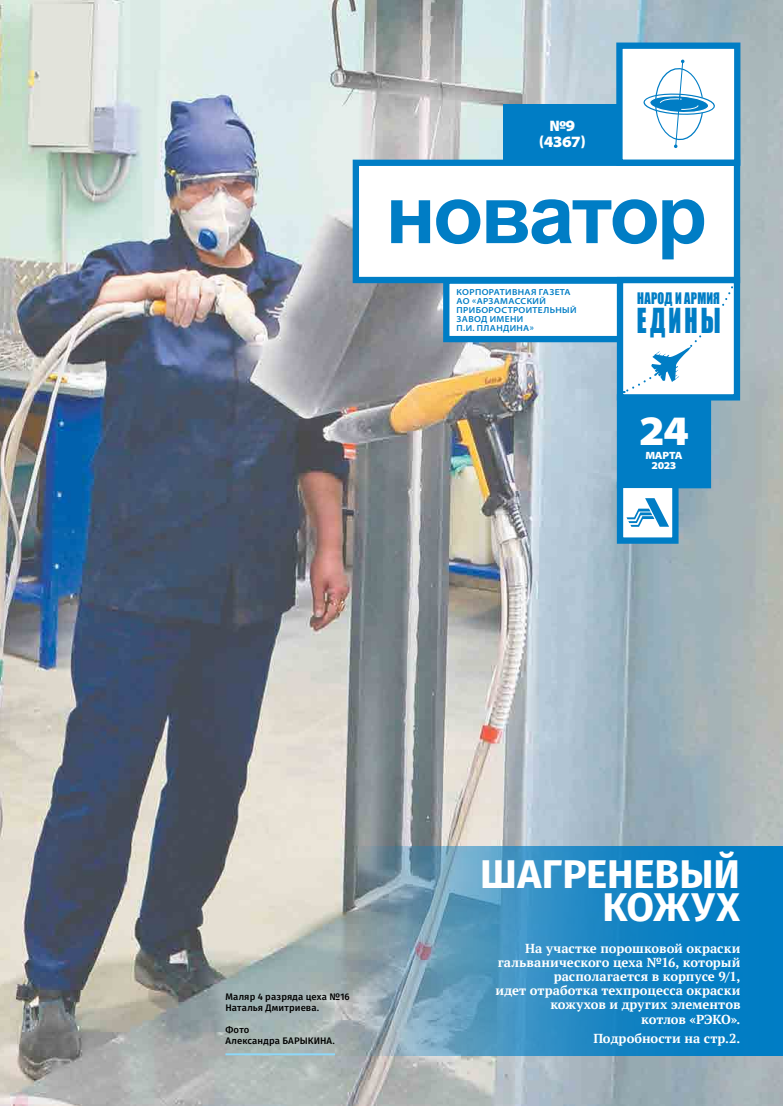
<style>
.page{position:relative;width:783px;height:1106px;background:#fff}
.page>*{position:absolute;margin:0;border:0;box-sizing:border-box;transform-origin:0 0}
.t1{font:700 82.6px "Arial";letter-spacing:-.035em;color:#007dc5}
.t2{font:900 semi-expanded 42.1px "Myriad Pro";color:#fff}
.t3{font:700 40px/33px "Fira Sans OT";letter-spacing:.055em;color:#fff;text-align:right}
.t4{font:31.7px "Impact";letter-spacing:.125em;color:#007dc5;scale:.75 1}
.t5{font:900 semi-expanded 15.8px/15.7px "Myriad Pro";color:#fff;text-align:center}
.t6{font:14.6px "Impact";letter-spacing:.02em;color:#007dc5;scale:.85 1}
.t7{font:700 13px/14px "PT Serif";letter-spacing:.005em;color:#fff;text-align:right}
.t8{font:900 semi-expanded 10.5px/10.5px "Myriad Pro";letter-spacing:-.04em;color:#fff;text-align:center}
.t9{font:9.5px/11px "Fira Sans OT Medium";letter-spacing:.015em;color:#000}
.t10{font:600 semi-expanded 8.7px/8.9px "Myriad Pro";letter-spacing:.04em;color:#007dc5}
</style>
<div class="page">
<img style="left:0;top:0;width:782px;height:1106px">
<div style="left:356px;top:163px;width:380px;height:117px;background:#fff"></div>
<div style="left:352px;top:160px;width:388px;height:123px;border:6px solid #007dc5"></div>
<div style="left:620px;top:397px;width:87px;height:88px;background:#007dc5"></div>
<div style="left:616px;top:394px;width:95px;height:94px;border:6px solid #007dc5"></div>
<div style="left:446px;top:281px;width:176px;height:58px;background:#fff"></div>
<div style="left:443px;top:277px;width:182px;height:65px;border:6px solid #007dc5"></div>
<div style="left:616px;top:482px;width:62px;height:62px;background:#fff;border:6px solid #007dc5"></div>
<svg style="left:626px;top:498px;width:43px;height:29px"></svg>
<div style="left:503px;top:104px;width:118px;height:59px;background:#007dc5"></div>
<div style="left:616px;top:43px;width:124px;height:123px;background:#fff;border:6px solid #007dc5"></div>
<svg style="left:643px;top:60px;width:72px;height:88px"></svg>
<svg style="left:616px;top:277px;width:124px;height:123px;background:#1487c9"></svg>
<svg style="left:623px;top:280px;width:112px;height:113px"></svg>
<svg style="left:353px;top:846px;width:429px;height:209px;background:#398ebe"></svg>
<hr style="left:225px;top:1053px;width:110px;height:2px;background:#8ed8f8">
<p class="t5" style="left:538px;top:117px;width:49px">№9 (4367)</p>
<h1 class="t1" style="left:385px;top:156px;width:323px">новатор</h1>
<p class="t10" style="left:456px;top:287px;width:121px">корпоративная газета<br>АО «Арзамасский приборостроительный завод имени<br>П.И. Пландина»</p>
<p class="t6" style="left:637px;top:287px;width:99px">НАРОД И АРМИЯ</p>
<h3 class="t4" style="left:636px;top:296px;width:113px">ЕДИНЫ</h3>
<h2 class="t2" style="left:638px;top:402px;width:52px">24</h2>
<p class="t8" style="left:645px;top:449px;width:39px">марта<br>2023</p>
<p class="t9" style="left:225px;top:991px;width:126px">Маляр 4 разряда цеха №16<br>Наталья Дмитриева.</p>
<p class="t9" style="left:225px;top:1024px;width:111px">Фото<br>Александра БАРЫКИНА.</p>
<h3 class="t3" style="left:480px;top:861px;width:261px">Шагреневый кожух</h3>
<p class="t7" style="left:495px;top:941px;width:246px">На участке порошковой окраски гальванического цеха №16, который располагается в корпусе 9/1,<br>идет отработка техпроцесса окраски кожухов и других элементов<br>котлов «РЭКО».</p>
<p class="t7" style="left:593px;top:1031px;width:148px">Подробности на стр.2.</p>
</div>
